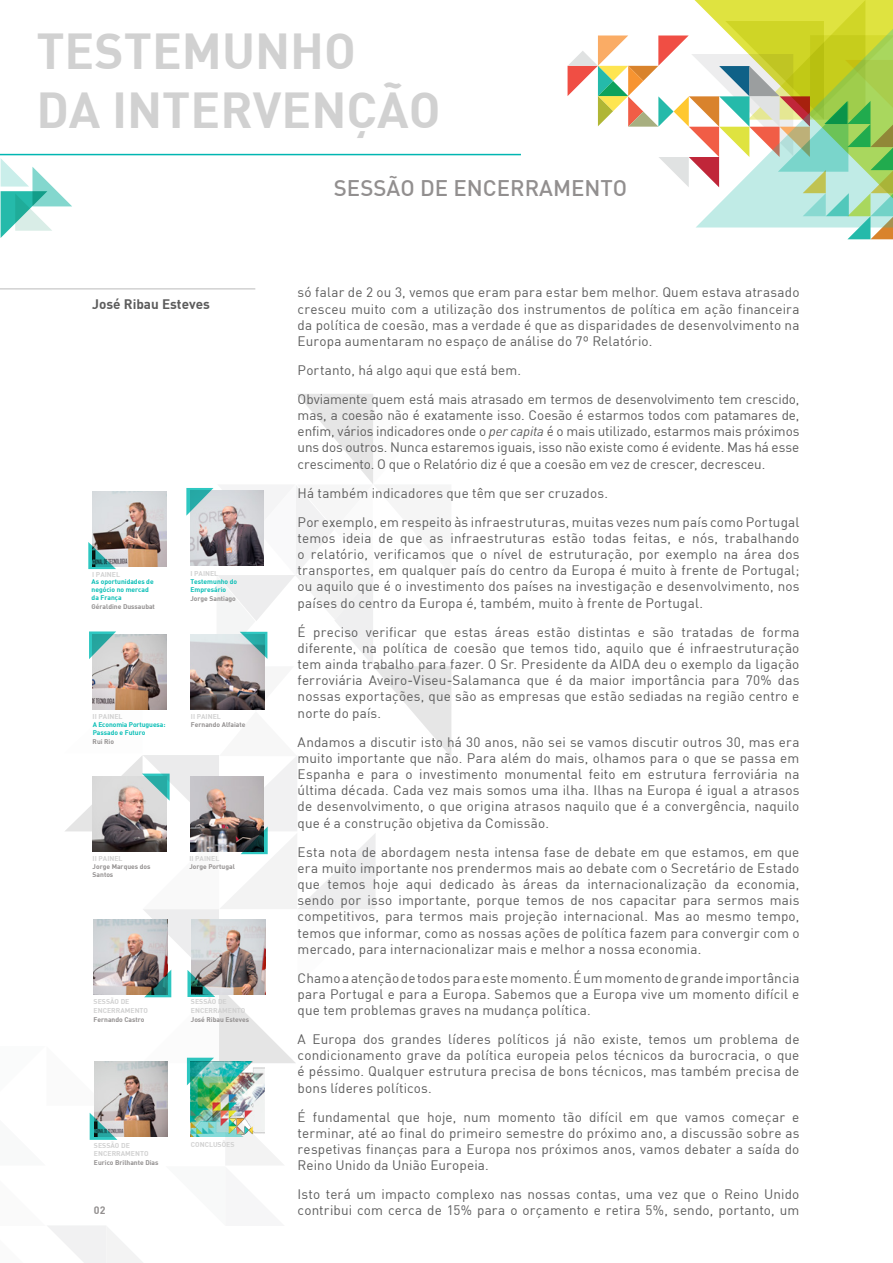
<style>
.page{position:relative;width:893px;height:1263px;background:#fff}
.page>*{position:absolute;margin:0;border:0;box-sizing:border-box;transform-origin:0 0}
.t1{font:700 49.5px/59.4px "DIN";color:#d1d1d1}
.t2{font:500 22.2px "DIN";color:#928f8f}
.t3{font:13.5px/16.2px "DIN";letter-spacing:.01em;color:#5c5c5c;text-align:justify}
.t4{font:700 13.5px "DIN";color:#5c5c5c}
.t5{font:700 10.65px "DIN";color:#928f8f}
.t6{font:700 6.9px/8.4px "DIN";color:#d1d1d1}
.t7{font:700 6.75px/7.9px "DIN";color:#928f8f}
.t8{font:700 6.75px/7.9px "DIN";color:#09beb6}
.s1{font-style:italic}
</style>
<div class="page">
<hr style="left:0;top:154px;width:521px;height:1px;background:#00b6b2">
<svg style="left:1px;top:159px;width:71px;height:79px"></svg>
<svg style="left:568px;top:0;width:325px;height:239px"></svg>
<svg style="left:48px;top:394px;width:403px;height:869px"></svg>
<hr style="left:0;top:288px;width:255px;height:2px;background:#d1d1d1">
<h1 class="t1" style="left:36px;top:19px;width:406px">testemunho<br>da intervenção</h1>
<h2 class="t2" style="left:334px;top:174px;width:295px">SESSÃO DE ENCERRAMENTO</h2>
<p class="t4" style="left:92px;top:296px;width:119px">José Ribau Esteves</p>
<p class="t6" style="left:92px;top:569px;width:29px">i painel</p>
<p class="t6" style="left:190px;top:569px;width:29px">i painel</p>
<p class="t8" style="left:92px;top:577px;width:64px">As oportunidades de negócio no mercad da França</p>
<p class="t7" style="left:92px;top:602px;width:65px">Géraldine Dussaubat</p>
<p class="t8" style="left:190px;top:577px;width:48px">Testemunho do<br>Empresário</p>
<p class="t7" style="left:190px;top:594px;width:47px">Jorge Santiago</p>
<p class="t6" style="left:93px;top:712px;width:31px">iI painel</p>
<p class="t6" style="left:191px;top:712px;width:31px">Ii painel</p>
<p class="t8" style="left:93px;top:721px;width:74px">A Economia Portuguesa:<br>Passado e Futuro</p>
<p class="t7" style="left:93px;top:738px;width:23px">Rui Rio</p>
<p class="t7" style="left:191px;top:721px;width:56px">Fernando Alfaiate</p>
<p class="t6" style="left:93px;top:854px;width:31px">Ii painel</p>
<p class="t6" style="left:189px;top:854px;width:31px">Ii painel</p>
<p class="t7" style="left:93px;top:862px;width:59px">Jorge Marques dos<br>Santos</p>
<p class="t7" style="left:189px;top:862px;width:47px">Jorge Portugal</p>
<p class="t6" style="left:94px;top:997px;width:6px">sessão</p>
<p class="t6" style="left:121px;top:997px;width:9px">de</p>
<p class="t6" style="left:94px;top:1006px;width:15px">encerrame</p>
<p class="t6" style="left:135px;top:1006px;width:10px">nto</p>
<p class="t7" style="left:94px;top:1015px;width:52px">Fernando Castro</p>
<p class="t6" style="left:191px;top:997px;width:15px">sessão encerrame</p>
<p class="t7" style="left:191px;top:1015px;width:60px">José Ribau Esteves</p>
<p class="t6" style="left:94px;top:1141px;width:6px">sessão</p>
<p class="t6" style="left:121px;top:1141px;width:9px">de</p>
<p class="t6" style="left:94px;top:1149px;width:15px">encerrame</p>
<p class="t6" style="left:135px;top:1149px;width:10px">nto</p>
<p class="t7" style="left:94px;top:1158px;width:66px">Eurico Brilhante Dias</p>
<p class="t5" style="left:94px;top:1204px;width:13px">02</p>
<p class="t6" style="left:191px;top:1140px;width:41px">conclusões</p>
<p class="t3" style="left:298px;top:284px;width:503px">só falar de 2 ou 3, vemos que eram para estar bem melhor. Quem estava atrasado cresceu muito com a utilização dos instrumentos de política em ação financeira da política de coesão, mas a verdade é que as disparidades de desenvolvimento na Europa aumentaram no espaço de análise do 7º Relatório.</p>
<p class="t3" style="left:298px;top:355px;width:503px;line-height:29px">Portanto, há algo aqui que está bem.<br>Obviamente quem está mais atrasado em termos de desenvolvimento tem crescido,</p>
<p class="t3" style="left:298px;top:407px;width:503px">mas, a coesão não é exatamente isso. Coesão é estarmos todos com patamares de, enfim, vários indicadores onde o <span class="s1">per capita</span> é o mais utilizado, estarmos mais próximos uns dos outros. Nunca estaremos iguais, isso não existe como é evidente. Mas há esse crescimento. O que o Relatório diz é que a coesão em vez de crescer, decresceu.</p>
<p class="t3" style="left:298px;top:478px;width:503px;line-height:29px">Há também indicadores que têm que ser cruzados.<br>Por exemplo, em respeito às infraestruturas, muitas vezes num país como Portugal</p>
<p class="t3" style="left:298px;top:530px;width:503px">temos ideia de que as infraestruturas estão todas feitas, e nós, trabalhando o relatório, verificamos que o nível de estruturação, por exemplo na área dos transportes, em qualquer país do centro da Europa é muito à frente de Portugal; ou aquilo que é o investimento dos países na investigação e desenvolvimento, nos países do centro da Europa é, também, muito à frente de Portugal.</p>
<p class="t3" style="left:298px;top:623px;width:503px">É preciso verificar que estas áreas estão distintas e são tratadas de forma diferente, na política de coesão que temos tido, aquilo que é infraestruturação tem ainda trabalho para fazer. O Sr. Presidente da AIDA deu o exemplo da ligação ferroviária Aveiro-Viseu-Salamanca que é da maior importância para 70% das nossas exportações, que são as empresas que estão sediadas na região centro e norte do país.</p>
<p class="t3" style="left:298px;top:733px;width:503px">Andamos a discutir isto há 30 anos, não sei se vamos discutir outros 30, mas era muito importante que não. Para além do mais, olhamos para o que se passa em Espanha e para o investimento monumental feito em estrutura ferroviária na última década. Cada vez mais somos uma ilha. Ilhas na Europa é igual a atrasos de desenvolvimento, o que origina atrasos naquilo que é a convergência, naquilo que é a construção objetiva da Comissão.</p>
<p class="t3" style="left:298px;top:843px;width:503px">Esta nota de abordagem nesta intensa fase de debate em que estamos, em que era muito importante nos prendermos mais ao debate com o Secretário de Estado que temos hoje aqui dedicado às áreas da internacionalização da economia, sendo por isso importante, porque temos de nos capacitar para sermos mais competitivos, para termos mais projeção internacional. Mas ao mesmo tempo, temos que informar, como as nossas ações de política fazem para convergir com o mercado, para internacionalizar mais e melhor a nossa economia.</p>
<p class="t3" style="left:298px;top:969px;width:503px">Chamo a atenção de todos para este momento. É um momento de grande importância para Portugal e para a Europa. Sabemos que a Europa vive um momento difícil e que tem problemas graves na mudança política.</p>
<p class="t3" style="left:298px;top:1031px;width:503px">A Europa dos grandes líderes políticos já não existe, temos um problema de condicionamento grave da política europeia pelos técnicos da burocracia, o que é péssimo. Qualquer estrutura precisa de bons técnicos, mas também precisa de bons líderes políticos.</p>
<p class="t3" style="left:298px;top:1108px;width:503px">É fundamental que hoje, num momento tão difícil em que vamos começar e terminar, até ao final do primeiro semestre do próximo ano, a discussão sobre as respetivas finanças para a Europa nos próximos anos, vamos debater a saída do Reino Unido da União Europeia.</p>
<p class="t3" style="left:298px;top:1186px;width:503px">Isto terá um impacto complexo nas nossas contas, uma vez que o Reino Unido contribui com cerca de 15% para o orçamento e retira 5%, sendo, portanto, um</p>
</div>
